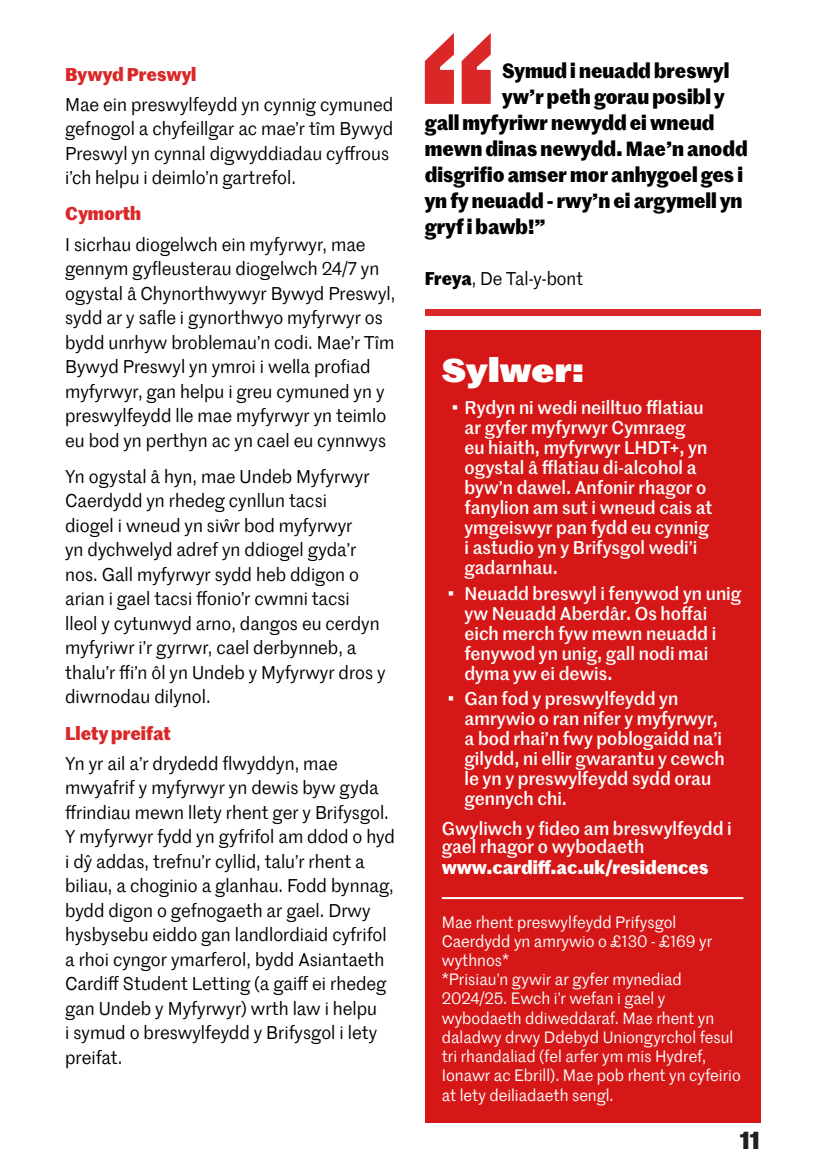
<style>
.page{position:relative;width:828px;height:1169px;background:#fff}
.page>*{position:absolute;margin:0;border:0;box-sizing:border-box;transform-origin:0 0}
.t1{font:900 32px "Marr Sans TT";color:#fff}
.t2{font:700 24px "Marr Sans TT";color:#231f20}
.t3{font:700 20px "Marr Sans TT";color:#000}
.t4{font:18px/24.4px "Marr Sans TT";color:#000}
.t5{font:500 18px/20px "Marr Sans TT";color:#fff}
.t6{font:700 18px "Marr Sans TT";color:#da2728}
.t7{font:700 18px "Marr Sans TT";color:#fff}
.t8{font:16px/19.2px "Marr Sans TT";color:#fff}
.s1{font-weight:700}
</style>
<div class="page">
<div style="left:425px;top:330px;width:335px;height:792px;background:#d61717"></div>
<hr style="left:442px;top:897px;width:301px;height:2px;background:#fff">
<svg style="left:425px;top:33px;width:66px;height:71px"></svg>
<div style="left:425px;top:309px;width:335px;height:6px;background:#da2728"></div>
<p class="t6" style="left:65px;top:60px;width:133px">Bywyd Preswyl</p>
<p class="t4" style="left:65px;top:91px;width:329px">Mae ein preswylfeydd yn cynnig cymuned gefnogol a chyfeillgar ac mae’r tîm Bywyd Preswyl yn cynnal digwyddiadau cyffrous i’ch helpu i deimlo’n gartrefol.</p>
<p class="t6" style="left:65px;top:200px;width:78px">Cymorth</p>
<p class="t4" style="left:65px;top:231px;width:332px">I sicrhau diogelwch ein myfyrwyr, mae gennym gyfleusterau diogelwch 24/7 yn ogystal â Chynorthwywyr Bywyd Preswyl, sydd ar y safle i gynorthwyo myfyrwyr os bydd unrhyw broblemau’n codi. Mae’r Tîm Bywyd Preswyl yn ymroi i wella profiad myfyrwyr, gan helpu i greu cymuned yn y preswylfeydd lle mae myfyrwyr yn teimlo eu bod yn perthyn ac yn cael eu cynnwys</p>
<p class="t4" style="left:65px;top:463px;width:322px">Yn ogystal â hyn, mae Undeb Myfyrwyr Caerdydd yn rhedeg cynllun tacsi<br>diogel i wneud yn siŵr bod myfyrwyr<br>yn dychwelyd adref yn ddiogel gyda’r nos. Gall myfyrwyr sydd heb ddigon o arian i gael tacsi ffonio’r cwmni tacsi lleol y cytunwyd arno, dangos eu cerdyn myfyriwr i’r gyrrwr, cael derbynneb, a thalu’r ffi’n ôl yn Undeb y Myfyrwyr dros y diwrnodau dilynol.</p>
<p class="t6" style="left:65px;top:719px;width:107px">Llety preifat</p>
<p class="t4" style="left:65px;top:750px;width:331px">Yn yr ail a’r drydedd flwyddyn, mae mwyafrif y myfyrwyr yn dewis byw gyda ffrindiau mewn llety rhent ger y Brifysgol.<br>Y myfyrwyr fydd yn gyfrifol am ddod o hyd i dŷ addas, trefnu’r cyllid, talu’r rhent a biliau, a choginio a glanhau. Fodd bynnag, bydd digon o gefnogaeth ar gael. Drwy hysbysebu eiddo gan landlordiaid cyfrifol a rhoi cyngor ymarferol, bydd Asiantaeth Cardiff Student Letting (a gaiff ei rhedeg gan Undeb y Myfyrwyr) wrth law i helpu<br>i symud o breswylfeydd y Brifysgol i lety preifat.</p>
<p class="t3" style="left:502px;top:55px;width:229px">Symud i neuadd breswyl</p>
<p class="t3" style="left:502px;top:81px;width:224px">yw’r peth gorau posibl y</p>
<p class="t3" style="left:425px;top:107px;width:291px">gall myfyriwr newydd ei wneud</p>
<p class="t3" style="left:425px;top:133px;width:324px">mewn dinas newydd. Mae’n anodd</p>
<p class="t3" style="left:425px;top:159px;width:320px">disgrifio amser mor anhygoel ges i</p>
<p class="t3" style="left:425px;top:185px;width:319px">yn fy neuadd - rwy’n ei argymell yn</p>
<p class="t3" style="left:425px;top:211px;width:122px">gryf i bawb!”</p>
<p class="t4" style="left:425px;top:265px;width:160px"><span class="s1">Freya</span>, De Tal-y-bont</p>
<p class="t1" style="left:442px;top:344px;width:144px">Sylwer:</p>
<p class="t5" style="left:464px;top:396px;width:249px;text-indent:-13px">• Rydyn ni wedi neilltuo fflatiau ar gyfer myfyrwyr Cymraeg<br>eu hiaith, myfyrwyr LHDT+, yn ogystal â fflatiau di-alcohol a byw’n dawel. Anfonir rhagor o fanylion am sut i wneud cais at ymgeiswyr pan fydd eu cynnig i astudio yn y Brifysgol wedi’i gadarnhau.</p>
<p class="t5" style="left:464px;top:582px;width:278px;text-indent:-17px">• Neuadd breswyl i fenywod yn unig yw Neuadd Aberdâr. Os hoffai eich merch fyw mewn neuadd i fenywod yn unig, gall nodi mai dyma yw ei dewis.</p>
<p class="t5" style="left:464px;top:688px;width:262px;text-indent:-17px">• Gan fod y preswylfeydd yn amrywio o ran nifer y myfyrwyr, a bod rhai’n fwy poblogaidd na’i gilydd, ni ellir gwarantu y cewch le yn y preswylfeydd sydd orau gennych chi.</p>
<p class="t5" style="left:442px;top:818px;width:291px;line-height:18px">Gwyliwch y fideo am breswylfeydd i gael rhagor o wybodaeth</p>
<p class="t7" style="left:442px;top:853px;width:268px">www.cardiff.ac.uk/residences</p>
<p class="t8" style="left:442px;top:911px;width:300px">Mae rhent preswylfeydd Prifysgol Caerdydd yn amrywio o £130 - £169 yr wythnos*<br>*Prisiau’n gywir ar gyfer mynediad 2024/25. Ewch i’r wefan i gael y wybodaeth ddiweddaraf. Mae rhent yn daladwy drwy Ddebyd Uniongyrchol fesul tri rhandaliad (fel arfer ym mis Hydref, Ionawr ac Ebrill). Mae pob rhent yn cyfeirio at lety deiliadaeth sengl.</p>
<h2 class="t2" style="left:740px;top:1122px;width:22px">11</h2>
</div>
